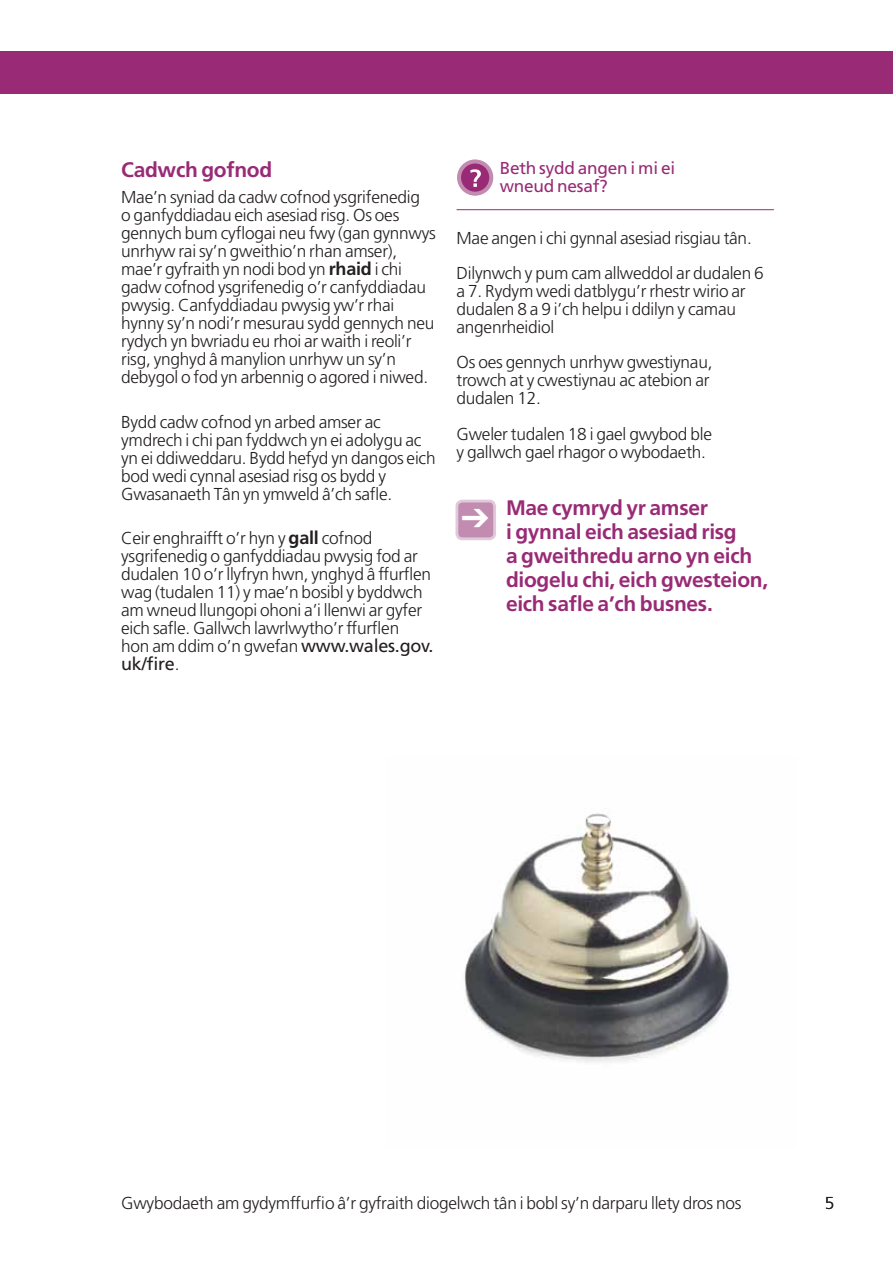
<style>
.page{position:relative;width:893px;height:1263px;background:#fff}
.page>*{position:absolute;margin:0;border:0;box-sizing:border-box;transform-origin:0 0}
.t1{font:700 21px/24px "Frutiger";letter-spacing:-.015em;color:#992b76}
.t2{font:18px "Frutiger";color:#231f20}
.t3{font:300 17.25px/18px "Frutiger";letter-spacing:-.015em;color:#231f20}
.t4{font:17.25px/18px "Frutiger";letter-spacing:-.015em;color:#992b76}
.s1{font-weight:700;font-size:18px}
.s2{font-weight:400;font-size:18px}
.s3{font-weight:300;font-size:17.25px}
</style>
<div class="page">
<hr style="left:457px;top:209px;width:317px;height:1px;background:#992b76">
<div style="left:0;top:51px;width:893px;height:43px;background:#992b76"></div>
<svg style="left:459px;top:161px;width:32px;height:33px"></svg>
<div style="left:457px;top:159px;width:36px;height:37px;border:4px solid #c28bb0;border-radius:50%"></div>
<svg style="left:470px;top:169px;width:11px;height:18px"></svg>
<img style="left:464px;top:813px;width:267px;height:249px">
<div style="left:457px;top:501px;width:38px;height:38px;background:#c28bb0;border-radius:5px"></div>
<div style="left:455px;top:500px;width:41px;height:40px;border:3px solid #e0c9db;border-radius:5px"></div>
<p class="t1" style="left:121px;top:157px;width:153px">Cadwch gofnod</p>
<p class="t3" style="left:121px;top:188px;width:316px">Mae’n syniad da cadw cofnod ysgrifenedig<br>o ganfyddiadau eich asesiad risg. Os oes gennych bum cyflogai neu fwy (gan gynnwys unrhyw rai sy’n gweithio’n rhan amser), mae’r gyfraith yn nodi bod yn <span class="s1">rhaid</span> i chi gadw cofnod ysgrifenedig o’r canfyddiadau pwysig. Canfyddiadau pwysig yw’r rhai hynny sy’n nodi’r mesurau sydd gennych neu rydych yn bwriadu eu rhoi ar waith i reoli’r risg, ynghyd â manylion unrhyw un sy’n debygol o fod yn arbennig o agored i niwed.</p>
<p class="t3" style="left:121px;top:413px;width:316px">Bydd cadw cofnod yn arbed amser ac ymdrech i chi pan fyddwch yn ei adolygu ac yn ei ddiweddaru. Bydd hefyd yn dangos eich bod wedi cynnal asesiad risg os bydd y Gwasanaeth Tân yn ymweld â’ch safle.</p>
<p class="t3" style="left:121px;top:529px;width:314px">Ceir enghraifft o’r hyn y <span class="s1">gall</span> cofnod ysgrifenedig o ganfyddiadau pwysig fod ar dudalen 10 o’r llyfryn hwn, ynghyd â ffurflen wag (tudalen 11) y mae’n bosibl y byddwch am wneud llungopi ohoni a’i llenwi ar gyfer eich safle. Gallwch lawrlwytho’r ffurflen<br>hon am ddim o’n gwefan <span class="s2">www.wales.gov.</span></p>
<p class="t2" style="left:121px;top:653px;width:60px">uk/fire<span class="s3">.</span></p>
<p class="t4" style="left:500px;top:159px;width:177px">Beth sydd angen i mi ei wneud nesaf?</p>
<p class="t3" style="left:457px;top:221px;width:309px;line-height:35px">Mae angen i chi gynnal asesiad risgiau tân.<br>Dilynwch y pum cam allweddol ar dudalen 6</p>
<p class="t3" style="left:457px;top:283px;width:291px">a 7. Rydym wedi datblygu’r rhestr wirio ar dudalen 8 a 9 i’ch helpu i ddilyn y camau angenrheidiol</p>
<p class="t3" style="left:457px;top:354px;width:257px">Os oes gennych unrhyw gwestiynau, trowch at y cwestiynau ac atebion ar dudalen 12.</p>
<p class="t3" style="left:457px;top:426px;width:257px">Gweler tudalen 18 i gael gwybod ble y gallwch gael rhagor o wybodaeth.</p>
<p class="t1" style="left:506px;top:496px;width:264px">Mae cymryd yr amser<br>i gynnal eich asesiad risg<br>a gweithredu arno yn eich diogelu chi, eich gwesteion, eich safle a’ch busnes.</p>
<p class="t3" style="left:121px;top:1194px;width:622px">Gwybodaeth am gydymffurfio â’r gyfraith diogelwch tân i bobl sy’n darparu llety dros nos</p>
<p class="t3" style="left:825px;top:1194px;width:11px">5</p>
</div>
